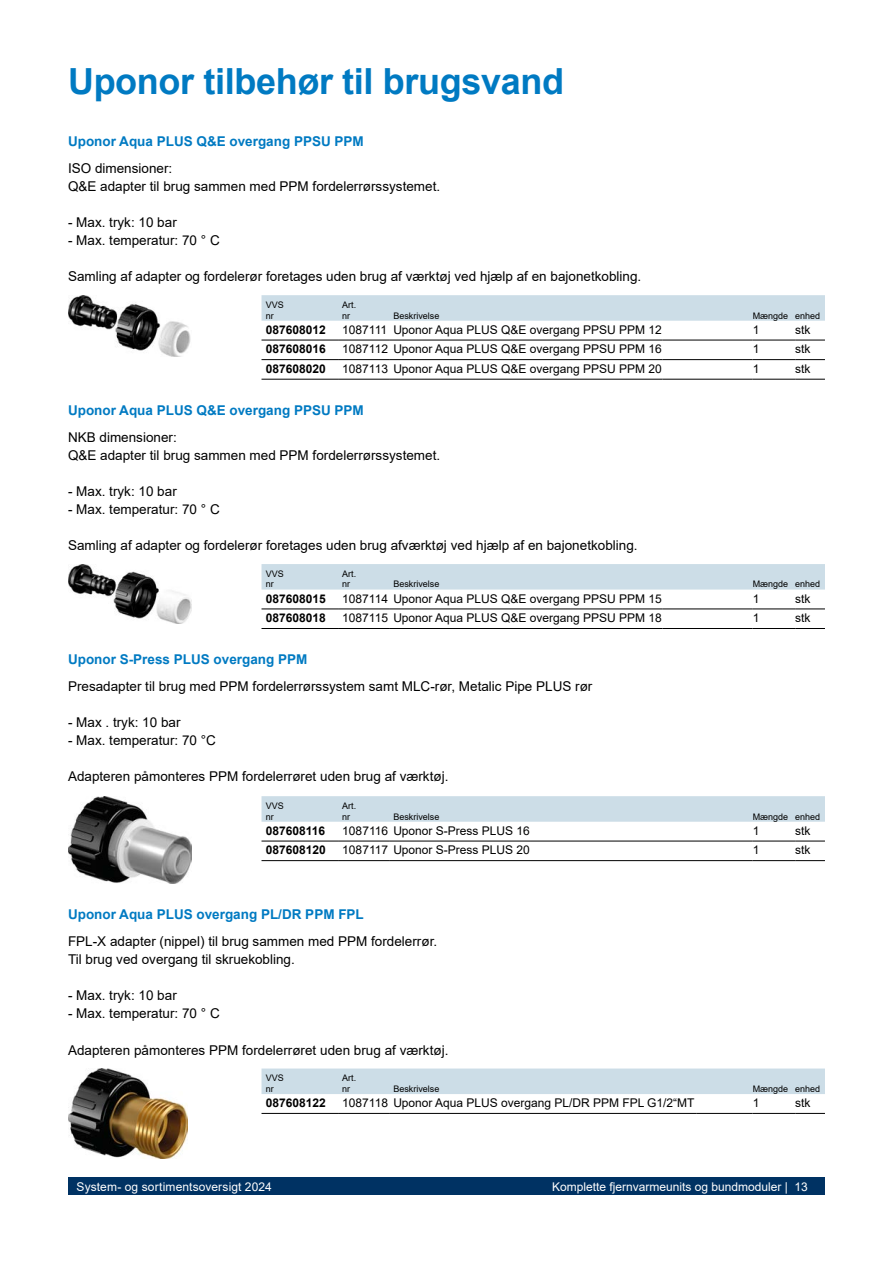
<style>
.page{position:relative;width:893px;height:1263px;background:#fff}
.page>*{position:absolute;margin:0;border:0;box-sizing:border-box;transform-origin:0 0}
.t1{font:700 36px "Arial";letter-spacing:-.01em;color:#007ac2}
.t2{font:13.5px/18px "Arial";color:#000}
.t3{font:700 13.5px "Arial";color:#007ac2}
.t4{font:12px "Arial";color:#000}
.t5{font:700 12px "Arial";color:#000}
.t6{font:12px "Arial";color:#fff}
.t7{font:9px/10.8px "Arial";color:#000}
</style>
<div class="page">
<img style="left:68px;top:295px;width:123px;height:61px">
<svg style="left:261px;top:295px;width:564px;height:26px;background:#cddde7"></svg>
<hr style="left:261px;top:340px;width:77px;height:1px;background:#000">
<hr style="left:338px;top:340px;width:51px;height:1px;background:#000">
<hr style="left:389px;top:340px;width:274px;height:1px;background:#000">
<hr style="left:663px;top:340px;width:90px;height:1px;background:#000">
<hr style="left:753px;top:340px;width:42px;height:1px;background:#000">
<hr style="left:795px;top:340px;width:30px;height:1px;background:#000">
<hr style="left:261px;top:359px;width:77px;height:1px;background:#000">
<hr style="left:338px;top:359px;width:51px;height:1px;background:#000">
<hr style="left:389px;top:359px;width:274px;height:1px;background:#000">
<hr style="left:663px;top:359px;width:90px;height:1px;background:#000">
<hr style="left:753px;top:359px;width:42px;height:1px;background:#000">
<hr style="left:795px;top:359px;width:30px;height:1px;background:#000">
<hr style="left:261px;top:379px;width:77px;height:1px;background:#000">
<hr style="left:338px;top:379px;width:51px;height:1px;background:#000">
<hr style="left:389px;top:379px;width:274px;height:1px;background:#000">
<hr style="left:663px;top:379px;width:90px;height:1px;background:#000">
<hr style="left:753px;top:379px;width:42px;height:1px;background:#000">
<hr style="left:795px;top:379px;width:30px;height:1px;background:#000">
<img style="left:68px;top:564px;width:123px;height:60px">
<img style="left:68px;top:1068px;width:120px;height:90px">
<img style="left:68px;top:797px;width:123px;height:87px">
<div style="left:261px;top:564px;width:564px;height:26px;background:#ccdde7"></div>
<hr style="left:261px;top:609px;width:77px;height:1px;background:#000">
<hr style="left:338px;top:609px;width:51px;height:1px;background:#000">
<hr style="left:389px;top:609px;width:274px;height:1px;background:#000">
<hr style="left:663px;top:609px;width:90px;height:1px;background:#000">
<hr style="left:753px;top:609px;width:42px;height:1px;background:#000">
<hr style="left:795px;top:609px;width:30px;height:1px;background:#000">
<hr style="left:261px;top:628px;width:77px;height:1px;background:#000">
<hr style="left:338px;top:628px;width:51px;height:1px;background:#000">
<hr style="left:389px;top:628px;width:274px;height:1px;background:#000">
<hr style="left:663px;top:628px;width:90px;height:1px;background:#000">
<hr style="left:753px;top:628px;width:42px;height:1px;background:#000">
<hr style="left:795px;top:628px;width:30px;height:1px;background:#000">
<svg style="left:261px;top:796px;width:564px;height:26px;background:#cddde7"></svg>
<hr style="left:261px;top:841px;width:77px;height:1px;background:#000">
<hr style="left:338px;top:841px;width:51px;height:1px;background:#000">
<hr style="left:389px;top:841px;width:141px;height:1px;background:#000">
<hr style="left:530px;top:841px;width:223px;height:1px;background:#000">
<hr style="left:753px;top:841px;width:42px;height:1px;background:#000">
<hr style="left:795px;top:841px;width:30px;height:1px;background:#000">
<hr style="left:389px;top:860px;width:141px;height:1px;background:#000">
<hr style="left:530px;top:860px;width:223px;height:1px;background:#000">
<hr style="left:753px;top:860px;width:42px;height:1px;background:#000">
<hr style="left:795px;top:860px;width:30px;height:1px;background:#000">
<hr style="left:261px;top:860px;width:77px;height:1px;background:#000">
<hr style="left:338px;top:860px;width:51px;height:1px;background:#000">
<div style="left:261px;top:1068px;width:564px;height:26px;background:#ccdde7"></div>
<hr style="left:261px;top:1113px;width:77px;height:1px;background:#000">
<hr style="left:338px;top:1113px;width:51px;height:1px;background:#000">
<hr style="left:389px;top:1113px;width:307px;height:1px;background:#000">
<hr style="left:696px;top:1113px;width:57px;height:1px;background:#000">
<hr style="left:753px;top:1113px;width:42px;height:1px;background:#000">
<hr style="left:795px;top:1113px;width:30px;height:1px;background:#000">
<div style="left:68px;top:1178px;width:757px;height:17px;background:#003263"></div>
<h1 class="t1" style="left:68px;top:56px;width:497px">Uponor tilbehør til brugsvand</h1>
<p class="t3" style="left:68px;top:132px;width:297px">Uponor Aqua PLUS Q&amp;E overgang PPSU PPM</p>
<p class="t2" style="left:68px;top:159px;width:374px">ISO dimensioner:<br>Q&amp;E adapter til brug sammen med PPM fordelerrørssystemet.</p>
<p class="t2" style="left:68px;top:213px;width:110px">- Max. tryk: 10 bar</p>
<p class="t2" style="left:68px;top:231px;width:153px">- Max. temperatur: 70 ° C</p>
<p class="t2" style="left:68px;top:267px;width:575px">Samling af adapter og fordelerør foretages uden brug af værktøj ved hjælp af en bajonetkobling.</p>
<p class="t7" style="left:266px;top:299px;width:20px">VVS nr</p>
<p class="t7" style="left:342px;top:299px;width:16px">Art. nr</p>
<p class="t7" style="left:393px;top:310px;width:48px">Beskrivelse</p>
<p class="t7" style="left:753px;top:310px;width:69px">Mængde enhed</p>
<p class="t5" style="left:266px;top:321px;width:62px">087608012</p>
<p class="t4" style="left:342px;top:321px;width:321px">1087111 Uponor Aqua PLUS Q&amp;E overgang PPSU PPM 12</p>
<p class="t4" style="left:753px;top:321px;width:8px">1</p>
<p class="t4" style="left:795px;top:321px;width:17px">stk</p>
<p class="t5" style="left:266px;top:340px;width:62px">087608016</p>
<p class="t4" style="left:342px;top:341px;width:321px">1087112 Uponor Aqua PLUS Q&amp;E overgang PPSU PPM 16</p>
<p class="t4" style="left:753px;top:341px;width:8px">1</p>
<p class="t4" style="left:795px;top:341px;width:17px">stk</p>
<p class="t5" style="left:266px;top:360px;width:62px">087608020</p>
<p class="t4" style="left:342px;top:360px;width:321px">1087113 Uponor Aqua PLUS Q&amp;E overgang PPSU PPM 20</p>
<p class="t4" style="left:753px;top:360px;width:8px">1</p>
<p class="t4" style="left:795px;top:360px;width:17px">stk</p>
<p class="t3" style="left:68px;top:400px;width:297px">Uponor Aqua PLUS Q&amp;E overgang PPSU PPM</p>
<p class="t2" style="left:68px;top:428px;width:374px">NKB dimensioner:<br>Q&amp;E adapter til brug sammen med PPM fordelerrørssystemet.</p>
<p class="t2" style="left:68px;top:482px;width:110px">- Max. tryk: 10 bar</p>
<p class="t2" style="left:68px;top:500px;width:153px">- Max. temperatur: 70 ° C</p>
<p class="t2" style="left:68px;top:536px;width:571px">Samling af adapter og fordelerør foretages uden brug afværktøj ved hjælp af en bajonetkobling.</p>
<p class="t7" style="left:266px;top:568px;width:20px">VVS nr</p>
<p class="t7" style="left:342px;top:568px;width:16px">Art. nr</p>
<p class="t7" style="left:393px;top:579px;width:48px">Beskrivelse</p>
<p class="t7" style="left:753px;top:579px;width:69px">Mængde enhed</p>
<p class="t5" style="left:266px;top:590px;width:62px">087608015</p>
<p class="t4" style="left:342px;top:590px;width:321px">1087114 Uponor Aqua PLUS Q&amp;E overgang PPSU PPM 15</p>
<p class="t4" style="left:753px;top:590px;width:8px">1</p>
<p class="t4" style="left:795px;top:590px;width:17px">stk</p>
<p class="t5" style="left:266px;top:609px;width:62px">087608018</p>
<p class="t4" style="left:342px;top:609px;width:321px">1087115 Uponor Aqua PLUS Q&amp;E overgang PPSU PPM 18</p>
<p class="t4" style="left:753px;top:609px;width:8px">1</p>
<p class="t4" style="left:795px;top:609px;width:17px">stk</p>
<p class="t3" style="left:68px;top:650px;width:241px">Uponor S-Press PLUS overgang PPM</p>
<p class="t2" style="left:68px;top:677px;width:526px">Presadapter til brug med PPM fordelerrørssystem samt MLC-rør, Metalic Pipe PLUS rør</p>
<p class="t2" style="left:68px;top:713px;width:114px">- Max . tryk: 10 bar</p>
<p class="t2" style="left:68px;top:731px;width:149px">- Max. temperatur: 70 °C</p>
<p class="t2" style="left:68px;top:767px;width:382px">Adapteren påmonteres PPM fordelerrøret uden brug af værktøj.</p>
<p class="t7" style="left:266px;top:800px;width:20px">VVS nr</p>
<p class="t7" style="left:342px;top:800px;width:16px">Art. nr</p>
<p class="t7" style="left:393px;top:811px;width:48px">Beskrivelse</p>
<p class="t7" style="left:753px;top:811px;width:69px">Mængde enhed</p>
<p class="t5" style="left:266px;top:822px;width:61px">087608116</p>
<p class="t4" style="left:342px;top:822px;width:189px">1087116 Uponor S-Press PLUS 16</p>
<p class="t4" style="left:753px;top:822px;width:8px">1</p>
<p class="t4" style="left:795px;top:822px;width:17px">stk</p>
<p class="t5" style="left:266px;top:841px;width:62px">087608120</p>
<p class="t4" style="left:342px;top:841px;width:189px">1087117 Uponor S-Press PLUS 20</p>
<p class="t4" style="left:753px;top:841px;width:8px">1</p>
<p class="t4" style="left:795px;top:841px;width:17px">stk</p>
<p class="t3" style="left:68px;top:905px;width:297px">Uponor Aqua PLUS overgang PL/DR PPM FPL</p>
<p class="t2" style="left:68px;top:933px;width:371px">FPL-X adapter (nippel) til brug sammen med PPM fordelerrør.<br>Til brug ved overgang til skruekobling.</p>
<p class="t2" style="left:68px;top:987px;width:110px">- Max. tryk: 10 bar</p>
<p class="t2" style="left:68px;top:1005px;width:153px">- Max. temperatur: 70 ° C</p>
<p class="t2" style="left:68px;top:1041px;width:382px">Adapteren påmonteres PPM fordelerrøret uden brug af værktøj.</p>
<p class="t7" style="left:266px;top:1072px;width:20px">VVS nr</p>
<p class="t7" style="left:342px;top:1072px;width:16px">Art. nr</p>
<p class="t7" style="left:393px;top:1083px;width:48px">Beskrivelse</p>
<p class="t7" style="left:753px;top:1083px;width:69px">Mængde enhed</p>
<p class="t5" style="left:266px;top:1094px;width:62px">087608122</p>
<p class="t4" style="left:342px;top:1094px;width:354px">1087118 Uponor Aqua PLUS overgang PL/DR PPM FPL G1/2“MT</p>
<p class="t4" style="left:753px;top:1094px;width:8px">1</p>
<p class="t4" style="left:795px;top:1094px;width:17px">stk</p>
<p class="t6" style="left:77px;top:1178px;width:197px">System- og sortimentsoversigt 2024</p>
<p class="t6" style="left:552px;top:1178px;width:257px">Komplette fjernvarmeunits og bundmoduler | 13</p>
</div>
